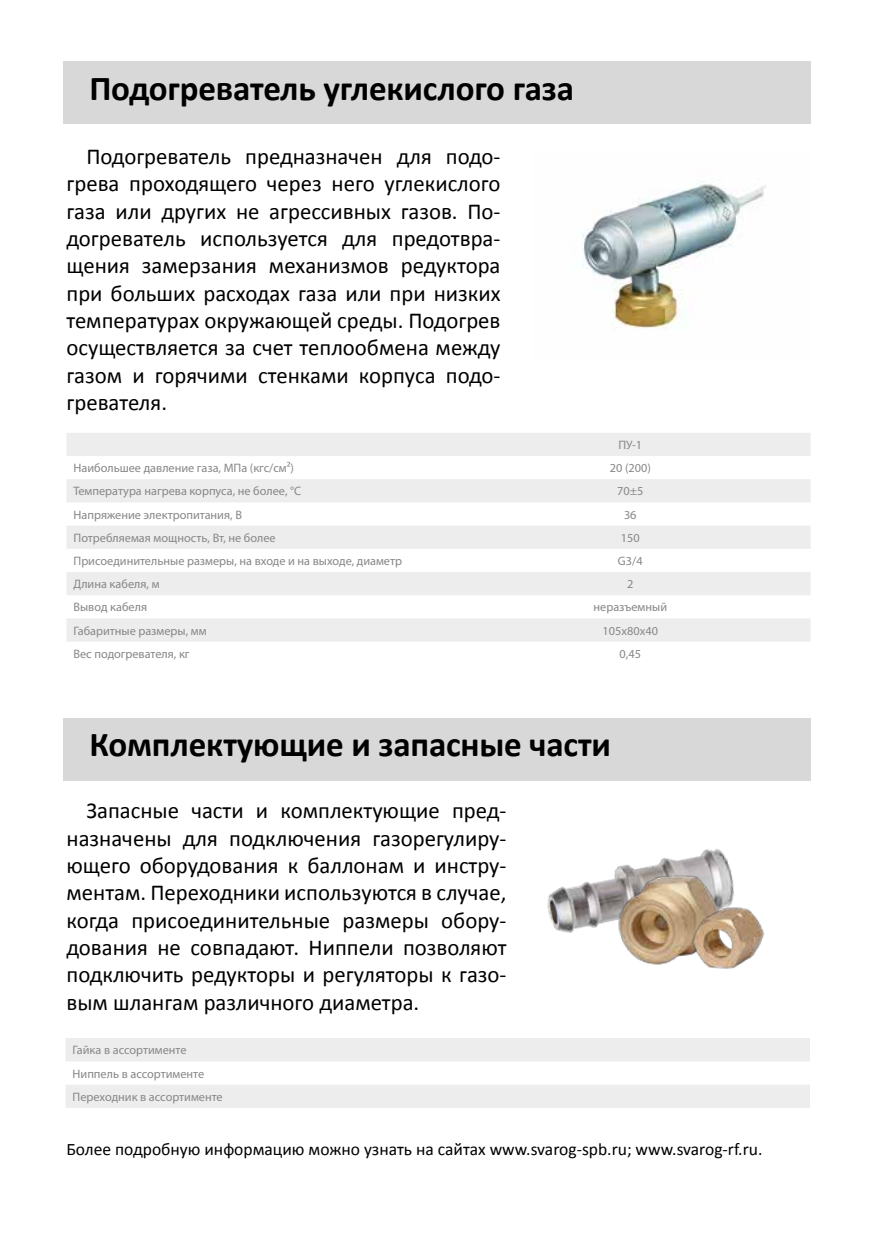
<style>
.page{position:relative;width:874px;height:1241px;background:#fff}
.page>*{position:absolute;margin:0;border:0;box-sizing:border-box;transform-origin:0 0}
.t1{font:700 35px "Calibri";letter-spacing:-.005em;color:#000}
.t2{font:22.75px/27.3px "Calibri";color:#000;text-align:justify}
.t3{font:17.5px "Calibri";color:#000}
.t4{font:12.25px/23.3px "Myriad Pro";color:#878787}
</style>
<div class="page">
<div style="left:63px;top:62px;width:747px;height:62px;background:#d8d8d8"></div>
<div style="left:63px;top:718px;width:747px;height:62px;background:#d8d8d8"></div>
<img style="left:582px;top:181px;width:184px;height:148px">
<svg style="left:67px;top:433px;width:743px;height:208px;fill:#ededed"></svg>
<svg style="left:66px;top:1038px;width:743px;height:69px;fill:#ededed"></svg>
<img style="left:547px;top:849px;width:187px;height:84px">
<img style="left:611px;top:863px;width:110px;height:102px">
<img style="left:685px;top:896px;width:80px;height:73px">
<h1 class="t1" style="left:89px;top:66px;width:486px">Подогреватель углекислого газа</h1>
<p class="t2" style="left:66px;top:143px;width:435px;text-indent:20px">Подогреватель предназначен для подо&shy;грева проходящего через него углекислого газа или других не агрессивных газов. По&shy;догреватель используется для предотвра&shy;щения замерзания механизмов редуктора при больших расходах газа или при низких температурах окружающей среды. Подогрев осуществляется за счет теплообмена между газом и горячими стенками корпуса подо&shy;гревателя.</p>
<p class="t4" style="left:618px;top:433px;width:25px">ПУ-1</p>
<p class="t4" style="left:73px;top:456px;width:222px">Наибольшее давление газа, МПа (кгс/см²)</p>
<p class="t4" style="left:609px;top:456px;width:42px">20 (200)</p>
<p class="t4" style="left:73px;top:479px;width:229px">Температура нагрева корпуса, не более, °C</p>
<p class="t4" style="left:617px;top:479px;width:28px">70±5</p>
<p class="t4" style="left:73px;top:502px;width:170px">Напряжение электропитания, В</p>
<p class="t4" style="left:623px;top:502px;width:14px">36</p>
<p class="t4" style="left:73px;top:526px;width:204px">Потребляемая мощность, Вт, не более</p>
<p class="t4" style="left:620px;top:526px;width:20px">150</p>
<p class="t4" style="left:73px;top:549px;width:330px">Присоединительные размеры, на входе и на выходе, диаметр</p>
<p class="t4" style="left:617px;top:549px;width:26px">G3/4</p>
<p class="t4" style="left:73px;top:572px;width:87px">Длина кабеля, м</p>
<p class="t4" style="left:627px;top:572px;width:8px">2</p>
<p class="t4" style="left:73px;top:595px;width:75px">Вывод кабеля</p>
<p class="t4" style="left:593px;top:595px;width:75px">неразъемный</p>
<p class="t4" style="left:73px;top:618px;width:134px">Габаритные размеры, мм</p>
<p class="t4" style="left:602px;top:618px;width:57px">105х80х40</p>
<p class="t4" style="left:73px;top:641px;width:118px">Вес подогревателя, кг</p>
<p class="t4" style="left:619px;top:641px;width:23px">0,45</p>
<h1 class="t1" style="left:89px;top:721px;width:523px">Комплектующие и запасные части</h1>
<p class="t2" style="left:66px;top:797px;width:441px;text-indent:20px">Запасные части и комплектующие пред&shy;назначены для подключения газорегулиру&shy;ющего оборудования к баллонам и инстру&shy;ментам. Переходники используются в случае, когда присоединительные размеры обору&shy;дования не совпадают. Ниппели позволяют подключить редукторы и регуляторы к газо&shy;вым шлангам различного диаметра.</p>
<p class="t4" style="left:72px;top:1038px;width:151px">Гайка в ассортименте<br>Ниппель в ассортименте<br>Переходник в ассортименте</p>
<p class="t3" style="left:66px;top:1137px;width:697px">Более подробную информацию можно узнать на сайтах www.svarog-spb.ru; www.svarog-rf.ru.</p>
</div>
